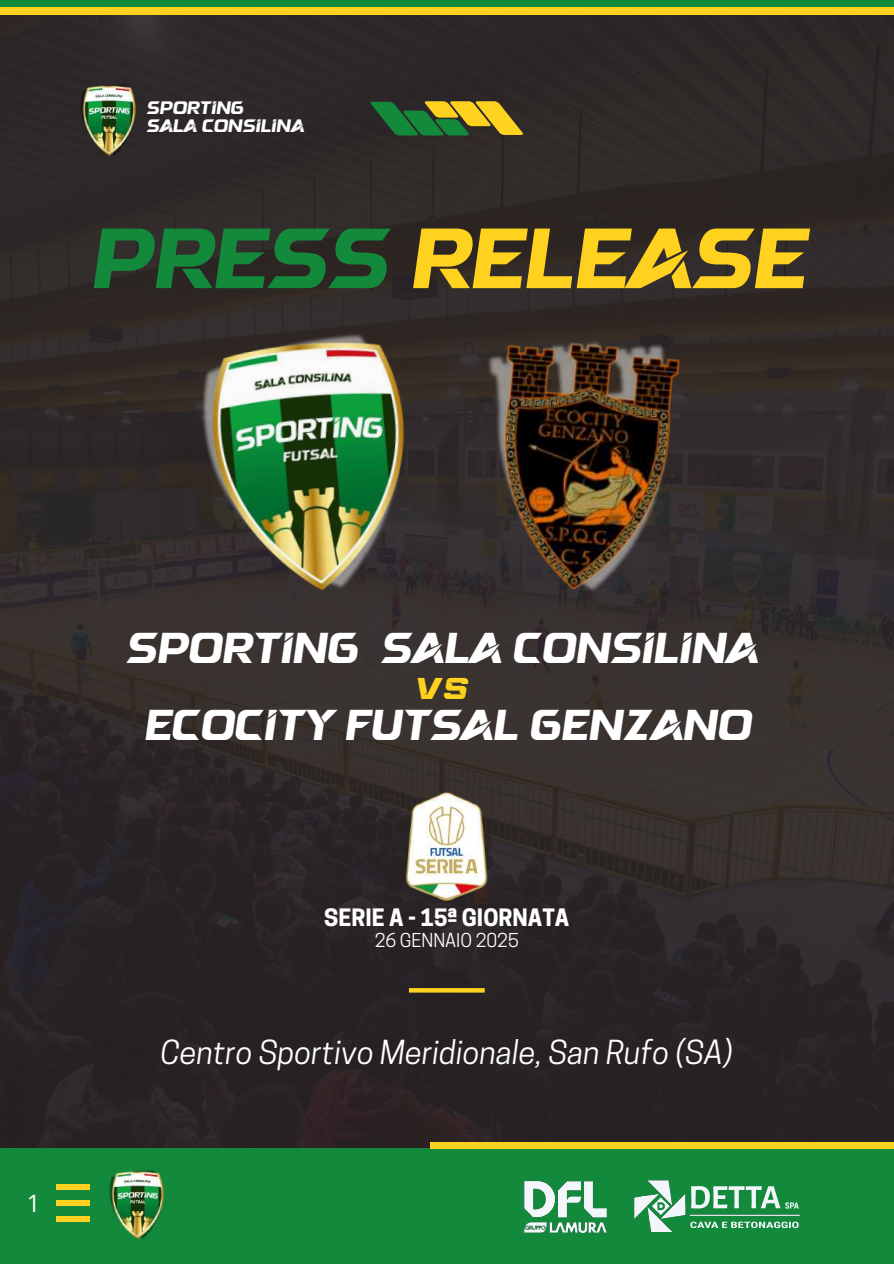
<style>
.page{position:relative;width:894px;height:1264px;background:#fff}
.page>*{position:absolute;margin:0;border:0;box-sizing:border-box;transform-origin:0 0}
.t1{font:85.05px "Semakin";color:#ffd21f}
.t2{font:43.05px "Semakin";color:#fff}
.t3{font:italic 31.05px "Cooper Hewitt";color:#fff}
.t4{font:30px "Race Sport";color:#ffd21f}
.t5{font:24px "Open Sans";color:#fff}
.t6{font:700 22.5px "Cooper Hewitt";color:#fff}
.t7{font:18px/18px "Semakin";color:#fff}
.t8{font:18px "Cooper Hewitt";color:#fff}
.s1{color:#13893b}
</style>
<div class="page">
<img style="left:0;top:15px;width:893px;height:1133px">
<svg style="left:370px;top:101px;width:153px;height:34px;background:#697e2a"></svg>
<svg style="left:409px;top:988px;width:75px;height:4px"></svg>
<img style="left:463px;top:319px;width:242px;height:302px">
<img style="left:180px;top:304px;width:262px;height:311px">
<img style="left:76px;top:78px;width:66px;height:81px">
<img style="left:379px;top:779px;width:134px;height:134px">
<div style="left:0;top:0;width:893px;height:15px;background:#ffd21f"></div>
<div style="left:0;top:0;width:893px;height:7px;background:#13893b"></div>
<div style="left:0;top:1148px;width:893px;height:115px;background:#13893b"></div>
<div style="left:56px;top:1216px;width:34px;height:5px;background:#ffd21f"></div>
<div style="left:56px;top:1200px;width:34px;height:5px;background:#ffd21f"></div>
<div style="left:56px;top:1184px;width:34px;height:5px;background:#ffd21f"></div>
<img style="left:109px;top:1170px;width:56px;height:70px">
<svg style="left:702px;top:1226px;width:96px;height:1px"></svg>
<svg style="left:702px;top:1186px;width:77px;height:16px"></svg>
<img style="left:702px;top:1202px;width:98px;height:24px">
<img style="left:634px;top:1180px;width:68px;height:53px">
<img style="left:642px;top:1187px;width:32px;height:38px">
<img style="left:524px;top:1181px;width:83px;height:52px">
<div style="left:429px;top:1142px;width:464px;height:6px;background:#ffd21f"></div>
<p class="t7" style="left:146px;top:101px;width:159px">SPORTING<br>SALA CONSILINA</p>
<h1 class="t1" style="left:89px;top:224px;width:716px"><span class="s1">PRESS</span> RELEASE</h1>
<p class="t5" style="left:27px;top:1186px;width:15px">1</p>
<p class="t2" style="left:125px;top:631px;width:633px">SPORTING SALA CONSILINA</p>
<p class="t4" style="left:417px;top:676px;width:53px">VS</p>
<p class="t2" style="left:143px;top:708px;width:608px">ECOCITY FUTSAL GENZANO</p>
<p class="t6" style="left:324px;top:909px;width:246px">SERIE A - 15ª GIORNATA</p>
<p class="t8" style="left:374px;top:933px;width:146px">26 GENNAIO 2025</p>
<p class="t3" style="left:160px;top:1041px;width:574px">Centro Sportivo Meridionale, San Rufo (SA)</p>
</div>
